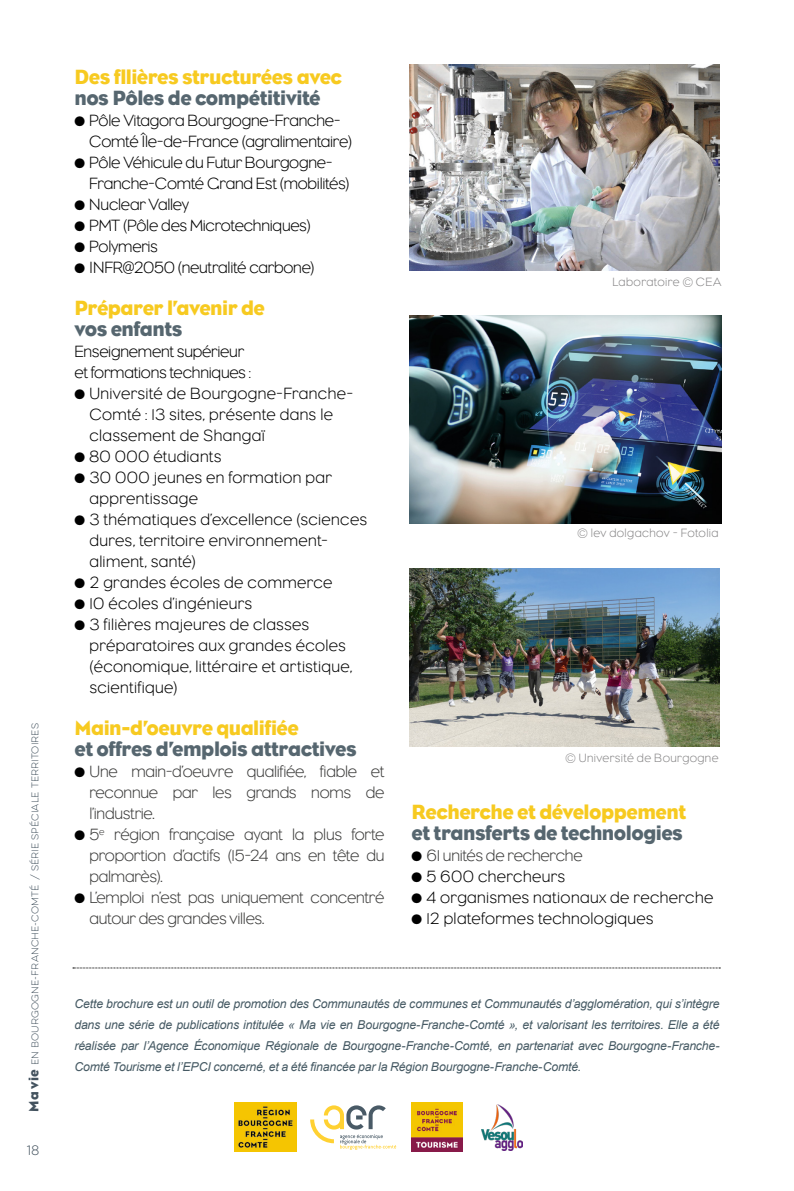
<style>
.page{position:relative;width:794px;height:1191px;background:#fff}
.page>*{position:absolute;margin:0;border:0;box-sizing:border-box;transform-origin:0 0}
.t1{font:21px "Eagle";letter-spacing:-.025em;color:#f7ca20}
.t2{font:21px "Eagle";letter-spacing:-.025em;color:#56666f}
.t3{font:300 16.62px/21px "Eagle";letter-spacing:.015em;color:#000}
.t4{font:300 16.62px/21px "Eagle";letter-spacing:-.015em;color:#000}
.t5{font:300 16.62px/21px "Eagle";letter-spacing:-.015em;color:#3c3c3b;text-align:justify}
.t6{font:italic 12.25px/21px "Arial";letter-spacing:-.015em;color:#465a64;text-align:justify}
.t7{font:300 12.25px "Eagle";letter-spacing:.03em;color:#868586}
.t8{font:100 12.25px "Eveleth Clean";color:#43525e}
.t9{font:100 8.75px "Eveleth Clean";letter-spacing:.015em;color:#43525e}
.s1{font-family:"Eagle";font-weight:400;font-size:14px}
.s2{color:#000}
</style>
<div class="page">
<svg style="left:310px;top:1105px;width:86px;height:44px"></svg>
<img style="left:411px;top:1102px;width:52px;height:49px">
<img style="left:234px;top:1102px;width:62px;height:49px">
<img style="left:409px;top:64px;width:310px;height:207px">
<svg style="left:73px;top:967px;width:647px;height:1px"></svg>
<img style="left:482px;top:1104px;width:40px;height:46px">
<img style="left:409px;top:568px;width:310px;height:178px">
<img style="left:409px;top:315px;width:312px;height:208px">
<p class="t9" style="left:29px;top:1112px;width:390px;rotate:-90deg"><span class="s1">Ma vie</span> en bourgogne-franche-comté / série spéciale territoires</p>
<p class="t8" style="left:27px;top:1142px;width:14px">18</p>
<p class="t1" style="left:74px;top:65px;width:269px">Des fllières structurées avec</p>
<p class="t2" style="left:74px;top:86px;width:248px">nos Pôles de compétitivité</p>
<p class="t4" style="left:89px;top:110px;width:264px;text-indent:-15px">• Pôle Vitagora Bourgogne-Franche-<br>Comté Île-de-France (agralimentaire)</p>
<p class="t4" style="left:89px;top:152px;width:262px;text-indent:-15px">• Pôle Véhicule du Futur Bourgogne-<br>Franche-Comté Grand Est (mobilités)</p>
<p class="t4" style="left:74px;top:194px;width:116px">• Nuclear Valley</p>
<p class="t4" style="left:74px;top:215px;width:238px">• PMT (Pôle des Microtechniques)</p>
<p class="t4" style="left:74px;top:236px;width:85px">• Polymeris</p>
<p class="t4" style="left:74px;top:257px;width:242px">• INFR@2050 (neutralité carbone)</p>
<p class="t1" style="left:75px;top:296px;width:192px">Préparer l’avenir de</p>
<p class="t2" style="left:75px;top:317px;width:109px">vos enfants</p>
<p class="t4" style="left:75px;top:341px;width:178px">Enseignement supérieur et formations techniques :</p>
<p class="t3" style="left:89px;top:383px;width:265px;text-indent:-15px">• Université de Bourgogne-Franche-<br>Comté : 13 sites, présente dans le classement de Shangaï</p>
<p class="t3" style="left:75px;top:446px;width:149px">• 80 000 étudiants</p>
<p class="t3" style="left:89px;top:467px;width:244px;text-indent:-15px">• 30 000 jeunes en formation par apprentissage</p>
<p class="t3" style="left:89px;top:509px;width:279px;text-indent:-15px">• 3 thématiques d’excellence (sciences dures, territoire environnement&shy;aliment, santé)</p>
<p class="t3" style="left:75px;top:572px;width:259px">• 2 grandes écoles de commerce</p>
<p class="t3" style="left:75px;top:593px;width:179px">• 10 écoles d’ingénieurs</p>
<p class="t3" style="left:89px;top:614px;width:264px;text-indent:-15px">• 3 filières majeures de classes préparatoires aux grandes écoles (économique, littéraire et artistique, scientifique)</p>
<p class="t1" style="left:75px;top:716px;width:226px">Main-d’oeuvre qualifiée</p>
<p class="t2" style="left:75px;top:737px;width:284px">et offres d’emplois attractives</p>
<p class="t5" style="left:89px;top:761px;width:296px;text-indent:-15px"><span class="s2">•</span> Une main-d’oeuvre qualifiée, fiable et reconnue par les grands noms de l’industrie.</p>
<p class="t5" style="left:89px;top:824px;width:296px;text-indent:-15px"><span class="s2">•</span> 5<sup>e</sup> région française ayant la plus forte proportion d’actifs (15-24 ans en tête du palmarès).</p>
<p class="t5" style="left:89px;top:887px;width:296px;text-indent:-15px"><span class="s2">•</span> L’emploi n’est pas uniquement concentré autour des grandes villes.</p>
<p class="t7" style="left:612px;top:275px;width:110px">Laboratoire © CEA</p>
<p class="t7" style="left:577px;top:525px;width:142px">© lev dolgachov - Fotolia</p>
<p class="t7" style="left:565px;top:751px;width:155px">© Université de Bourgogne</p>
<p class="t1" style="left:411px;top:800px;width:276px">Recherche et développement</p>
<p class="t2" style="left:411px;top:821px;width:273px">et transferts de technologies</p>
<p class="t5" style="left:411px;top:845px;width:173px"><span class="s2">•</span> 61 unités de recherche</p>
<p class="t3" style="left:411px;top:866px;width:155px">• 5 600 chercheurs</p>
<p class="t3" style="left:411px;top:887px;width:303px">• 4 organismes nationaux de recherche</p>
<p class="t3" style="left:411px;top:908px;width:244px">• 12 plateformes technologiques</p>
<p class="t6" style="left:74px;top:993px;width:646px">Cette brochure est un outil de promotion des Communautés de communes et Communautés d’agglomération, qui s’intègre dans une série de publications intitulée « Ma vie en Bourgogne-Franche-Comté », et valorisant les territoires. Elle a été réalisée par l’Agence Économique Régionale de Bourgogne-Franche-Comté, en partenariat avec Bourgogne-Franche-Comté Tourisme et l’EPCI concerné, et a été financée par la Région Bourgogne-Franche-Comté.</p>
</div>
